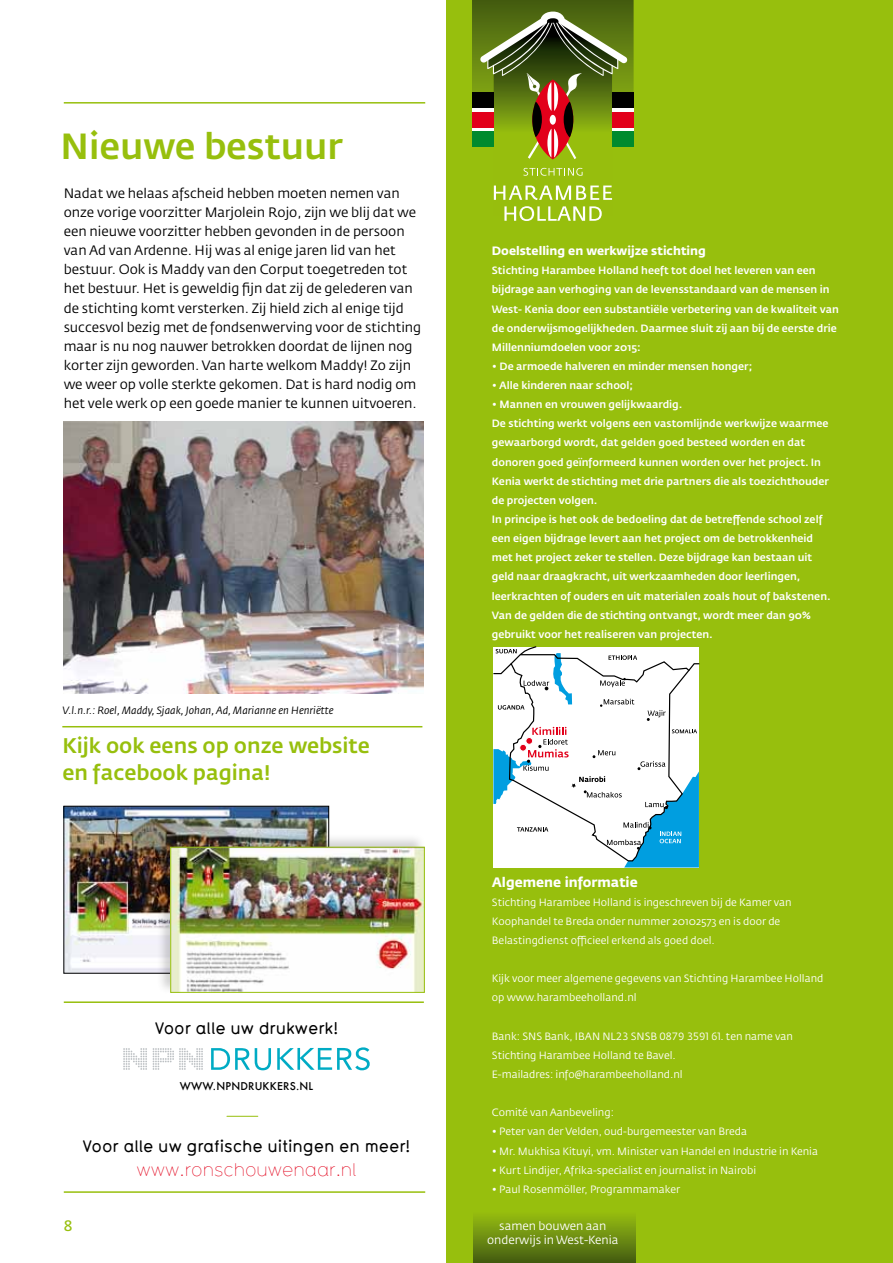
<style>
.page{position:relative;width:893px;height:1263px;background:#fff}
.page>*{position:absolute;margin:0;border:0;box-sizing:border-box;transform-origin:0 0}
.t1{font:500 36px "Fedra Sans Std";color:#97bf0d}
.t2{font:500 21px/27px "Fedra Sans Std";color:#97bf0d}
.t3{font:300 18px "Typ 1451";color:#e2001a}
.t4{font:500 16.5px "Typ 1451";color:#000}
.t5{font:15px "Fedra Sans Std";color:#97bf0d}
.t6{font:13.5px/19.2px "Fedra Sans Std";color:#000}
.t7{font:700 13.5px "Fedra Sans Std";color:#fff}
.t8{font:700 12px "Fedra Sans Std";color:#fff}
.t9{font:11.7px/14.1px "Fedra Sans Std";color:#fff;text-align:center}
.t10{font:500 10.5px/19.2px "Fedra Sans Std";color:#fff}
.t11{font:10.5px/19.2px "Fedra Sans Std";color:#fff}
.t12{font:italic 10.5px "Fedra Sans Std";color:#000}
.t13{font:500 10.5px "Futura";letter-spacing:.02em;color:#000}
</style>
<div class="page">
<div style="left:446px;top:0;width:447px;height:1263px;background:#97bf0d"></div>
<div style="left:470px;top:1201px;width:170px;height:62px;background:linear-gradient(to bottom,#97bf0d,#97bf0d)"></div>
<div style="left:474px;top:1201px;width:161px;height:62px;background:linear-gradient(to bottom,#a4cf0e,#476013)"></div>
<hr style="left:64px;top:1191px;width:361px;height:2px;background:#97bf0d">
<hr style="left:64px;top:102px;width:361px;height:2px;background:#97bf0d">
<svg style="left:123px;top:1048px;width:24px;height:22px"></svg>
<svg style="left:153px;top:1048px;width:50px;height:22px"></svg>
<svg style="left:211px;top:1047px;width:159px;height:23px"></svg>
<hr style="left:64px;top:1001px;width:360px;height:2px;background:#97bf0d">
<svg style="left:493px;top:646px;width:207px;height:221px;background:#d8e8ed"></svg>
<svg style="left:472px;top:0;width:162px;height:221px"></svg>
<hr style="left:227px;top:1116px;width:31px;height:1px;background:#97bf0d">
<img style="left:64px;top:422px;width:360px;height:271px">
<img style="left:66px;top:808px;width:261px;height:163px">
<div style="left:64px;top:806px;width:265px;height:167px;border:1px solid #000"></div>
<div style="left:156px;top:833px;width:271px;height:162px;background:#000;opacity:.18"></div>
<img style="left:173px;top:849px;width:250px;height:141px">
<div style="left:171px;top:847px;width:254px;height:145px;border:1px solid #97bf0d"></div>
<hr style="left:62px;top:726px;width:360px;height:1px;background:#97bf0d">
<h1 class="t1" style="left:61px;top:124px;width:283px">Nieuwe bestuur</h1>
<p class="t6" style="left:64px;top:183px;width:359px">Nadat we helaas afscheid hebben moeten nemen van onze vorige voorzitter Marjolein Rojo, zijn we blij dat we een nieuwe voorzitter hebben gevonden in de persoon van Ad van Ardenne. Hij was al enige jaren lid van het bestuur. Ook is Maddy van den Corput toegetreden tot het bestuur. Het is geweldig fijn dat zij de gelederen van de stichting komt versterken. Zij hield zich al enige tijd succesvol bezig met de fondsenwerving voor de stichting maar is nu nog nauwer betrokken doordat de lijnen nog korter zijn geworden. Van harte welkom Maddy! Zo zijn we weer op volle sterkte gekomen. Dat is hard nodig om het vele werk op een goede manier te kunnen uitvoeren.</p>
<p class="t12" style="left:62px;top:704px;width:273px">V.l.n.r.: Roel, Maddy, Sjaak, Johan, Ad, Marianne en Henriëtte</p>
<h2 class="t2" style="left:62px;top:732px;width:309px">Kijk ook eens op onze website en facebook pagina!</h2>
<h3 class="t4" style="left:155px;top:1016px;width:185px">Voor alle uw drukwerk!</h3>
<p class="t13" style="left:180px;top:1079px;width:135px">WWW.NPNDRUKKERS.NL</p>
<h3 class="t4" style="left:83px;top:1134px;width:329px">Voor alle uw grafische uitingen en meer!</h3>
<h3 class="t5" style="left:64px;top:1216px;width:10px">8</h3>
<h3 class="t3" style="left:137px;top:1157px;width:221px">www.ronschouwenaar.nl</h3>
<p class="t8" style="left:492px;top:243px;width:216px">Doelstelling en werkwijze stichting</p>
<p class="t10" style="left:492px;top:261px;width:349px">Stichting Harambee Holland heeft tot doel het leveren van een bijdrage aan verhoging van de levensstandaard van de mensen in West- Kenia door een substantiële verbetering van de kwaliteit van de onderwijsmogelijkheden. Daarmee sluit zij aan bij de eerste drie Millenniumdoelen voor 2015:</p>
<p class="t10" style="left:492px;top:357px;width:262px">• De armoede halveren en minder mensen honger;</p>
<p class="t10" style="left:492px;top:376px;width:143px">• Alle kinderen naar school;</p>
<p class="t10" style="left:492px;top:395px;width:340px">• Mannen en vrouwen gelijkwaardig.<br>De stichting werkt volgens een vastomlijnde werkwijze waarmee gewaarborgd wordt, dat gelden goed besteed worden en dat donoren goed geïnformeerd kunnen worden over het project. In Kenia werkt de stichting met drie partners die als toezichthouder de projecten volgen.<br>In principe is het ook de bedoeling dat de betreffende school zelf een eigen bijdrage levert aan het project om de betrokkenheid met het project zeker te stellen. Deze bijdrage kan bestaan uit geld naar draagkracht, uit werkzaamheden door leerlingen, leerkrachten of ouders en uit materialen zoals hout of bakstenen.<br>Van de gelden die de stichting ontvangt, wordt meer dan 90% gebruikt voor het realiseren van projecten.</p>
<p class="t7" style="left:492px;top:873px;width:147px">Algemene informatie</p>
<p class="t11" style="left:492px;top:892px;width:301px">Stichting Harambee Holland is ingeschreven bij de Kamer van<br>Koophandel te Breda onder nummer 20102573 en is door de<br>Belastingdienst officieel erkend als goed doel.</p>
<p class="t11" style="left:492px;top:969px;width:333px">Kijk voor meer algemene gegevens van Stichting Harambee Holland op www.harambeeholland.nl</p>
<p class="t11" style="left:492px;top:1026px;width:303px">Bank: SNS Bank, IBAN NL23 SNSB 0879 3591 61. ten name van<br>Stichting Harambee Holland te Bavel.<br>E-mailadres: info@harambeeholland.nl</p>
<p class="t11" style="left:492px;top:1103px;width:124px">Comité van Aanbeveling:</p>
<p class="t11" style="left:492px;top:1122px;width:257px">• Peter van der Velden, oud-burgemeester van Breda</p>
<p class="t11" style="left:492px;top:1141px;width:328px">• Mr. Mukhisa Kituyi, vm. Minister van Handel en Industrie in Kenia</p>
<p class="t11" style="left:492px;top:1160px;width:266px">• Kurt Lindijer, Afrika-specialist en journalist in Nairobi</p>
<p class="t11" style="left:492px;top:1179px;width:190px">• Paul Rosenmöller, Programmamaker</p>
<p class="t9" style="left:487px;top:1218px;width:133px">samen bouwen aan onderwijs in West-Kenia</p>
</div>
